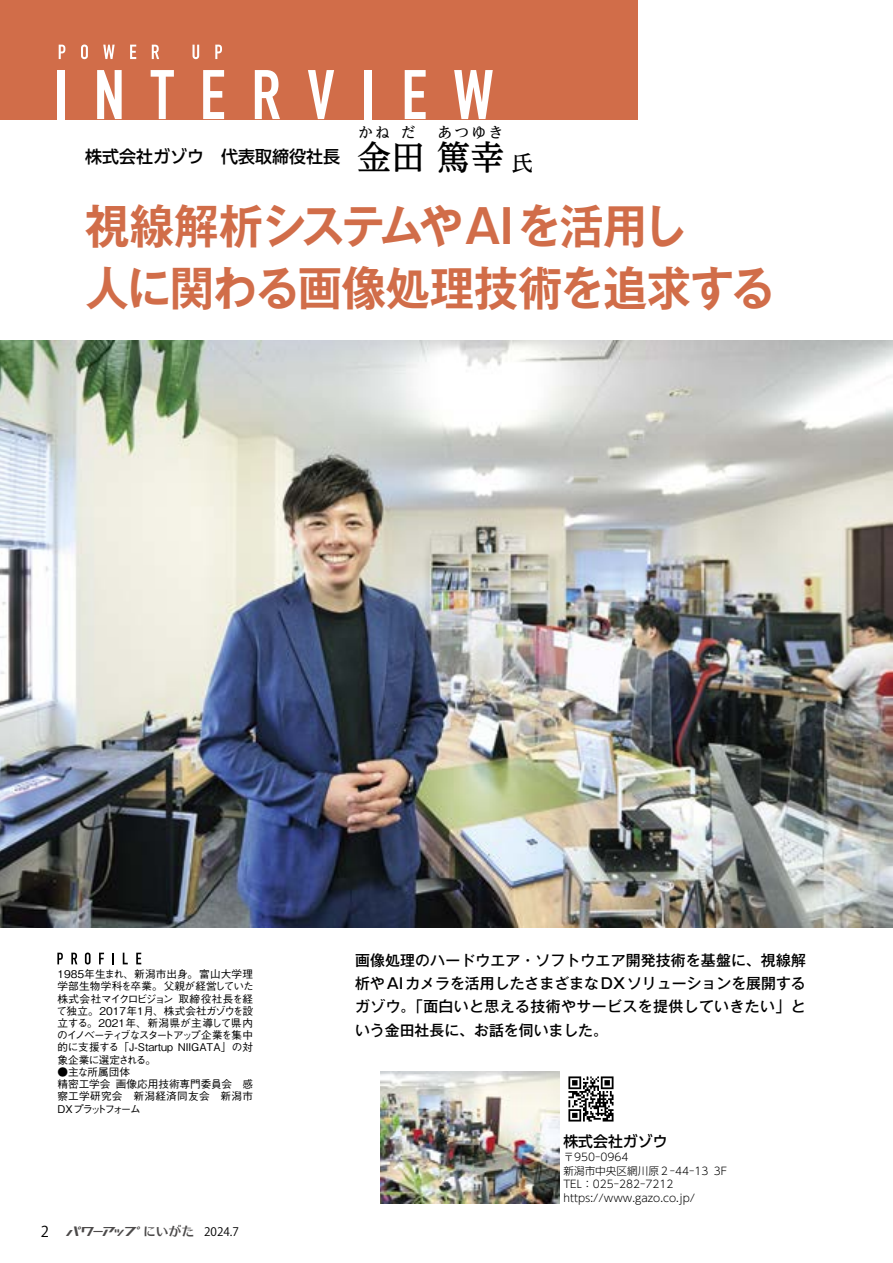
<style>
.page{position:relative;width:893px;height:1263px;background:#fff}
.page>*{position:absolute;margin:0;border:0;box-sizing:border-box;transform-origin:0 0}
.t1{font:700 46.8px/61.7px "Gothic MB101 Pr 6 N De";letter-spacing:-.025em;color:#d16d49;scale:.94 1}
.t2{font:500 34.05px "UD Reimin Pr 6 N";color:#000}
.t3{font:500 21.3px "UD Reimin Pr 6 N";color:#000}
.t4{font:500 16.95px "UD Shin Go Pr 6 N";color:#000}
.t5{font:500 14.85px/23.4px "Gothic MB101 Pr 6 N";letter-spacing:.03em;color:#000;text-align:justify}
.t6{font:500 14.85px "UD Shin Go Pr 6 N";color:#000}
.t7{font:500 14.85px "UD Reimin Pr 6 N";letter-spacing:.145em;color:#000}
.t8{font:12px "Gau Font Kana 0816";color:#4c4a4a}
.t9{font:500 10.65px/12.1px "Gothic BBB Pr 6 N";color:#000;text-align:justify}
.t10{font:300 10.65px/13.8px "UD Shin Go Pr 6 N";color:#000}
.s1{font-family:"UD Reimin Pr 6 N";font-size:34.05px}
.s2{font-family:"Koz Go Pr 6 N";font-size:14.85px;color:#000}
.s3{font-family:"UD Typos 515 Std";font-size:12.75px}
.s4{font-family:"Koz Go Pr 6 N";font-size:11.7px;color:#000}
</style>
<div class="page">
<hr style="left:892px;top:821px;width:1px;height:442px;background:#fbfaf3">
<div style="left:0;top:0;width:638px;height:119px;background:#d16d49"></div>
<svg style="left:59px;top:45px;width:6px;height:14px"></svg>
<svg style="left:81px;top:45px;width:7px;height:14px"></svg>
<svg style="left:103px;top:45px;width:12px;height:14px"></svg>
<svg style="left:130px;top:45px;width:6px;height:14px"></svg>
<svg style="left:152px;top:45px;width:7px;height:14px"></svg>
<svg style="left:193px;top:45px;width:6px;height:14px"></svg>
<svg style="left:215px;top:45px;width:7px;height:14px"></svg>
<div style="left:57px;top:70px;width:7px;height:49px;background:#fff"></div>
<svg style="left:97px;top:70px;width:25px;height:49px"></svg>
<svg style="left:151px;top:70px;width:23px;height:49px"></svg>
<svg style="left:203px;top:70px;width:21px;height:49px"></svg>
<svg style="left:255px;top:70px;width:25px;height:49px"></svg>
<svg style="left:308px;top:70px;width:26px;height:49px"></svg>
<div style="left:365px;top:70px;width:7px;height:49px;background:#fff"></div>
<svg style="left:405px;top:70px;width:21px;height:49px"></svg>
<svg style="left:454px;top:70px;width:39px;height:49px"></svg>
<svg style="left:57px;top:953px;width:6px;height:11px"></svg>
<svg style="left:85px;top:952px;width:6px;height:12px"></svg>
<svg style="left:99px;top:953px;width:5px;height:11px"></svg>
<svg style="left:123px;top:953px;width:5px;height:11px"></svg>
<svg style="left:136px;top:953px;width:5px;height:11px"></svg>
<svg style="left:71px;top:953px;width:6px;height:11px"></svg>
<img style="left:0;top:340px;width:893px;height:587px">
<img style="left:381px;top:1071px;width:178px;height:132px">
<img style="left:568px;top:1076px;width:46px;height:46px">
<h3 class="t7" style="left:401px;top:120px;width:16px">だ</h3>
<h3 class="t7" style="left:438px;top:120px;width:67px">あつゆき</h3>
<h3 class="t7" style="left:358px;top:120px;width:33px">かね</h3>
<h3 class="t4" style="left:85px;top:143px;width:308px">株式会社ガゾウ　代表取締役社長　<span class="s1">金</span></h3>
<h2 class="t2" style="left:391px;top:129px;width:115px">田篤幸</h2>
<h3 class="t3" style="left:512px;top:146px;width:23px">氏</h3>
<h1 class="t1" style="left:85px;top:193px;width:736px">視線解析システムやAIを活用し<br>人に関わる画像処理技術を追求する</h1>
<p class="t9" style="left:57px;top:967px;width:199px">1985年生まれ、新潟市出身。富山大学理学部生物学科を卒業。父親が経営していた株式会社マイクロビジョン 取締役社長を経て独立。2017年１月、株式会社ガゾウを設立する。2021年、新潟県が主導して県内のイノベーティブなスタートアップ企業を集中的に支援する「J-Startup NIIGATA」の対象企業に選定される。</p>
<p class="t9" style="left:57px;top:1065px;width:197px;text-align:left">●主な所属団体<br>精密工学会 画像応用技術専門委員会　感察工学研究会　新潟経済同友会　新潟市<br>DX プラットフォーム</p>
<p class="t8" style="left:41px;top:1225px;width:200px"><span class="s2">2</span> I0¥3YK <span class="s3">にいがた</span> <span class="s4">2024.7</span></p>
<h3 class="t5" style="left:355px;top:947px;width:452px">画像処理のハードウエア・ソフトウエア開発技術を基盤に、視線解析やAIカメラを活用したさまざまなDXソリューションを展開するガゾウ。「面白いと思える技術やサービスを提供していきたい」という金田社長に、お話を伺いました。</h3>
<h3 class="t6" style="left:563px;top:1130px;width:106px">株式会社ガゾウ</h3>
<p class="t10" style="left:563px;top:1149px;width:165px">〒950-0964<br>新潟市中央区網川原２-44-13 3F<br>TEL：025-282-7212 https://www.gazo.co.jp/</p>
</div>
